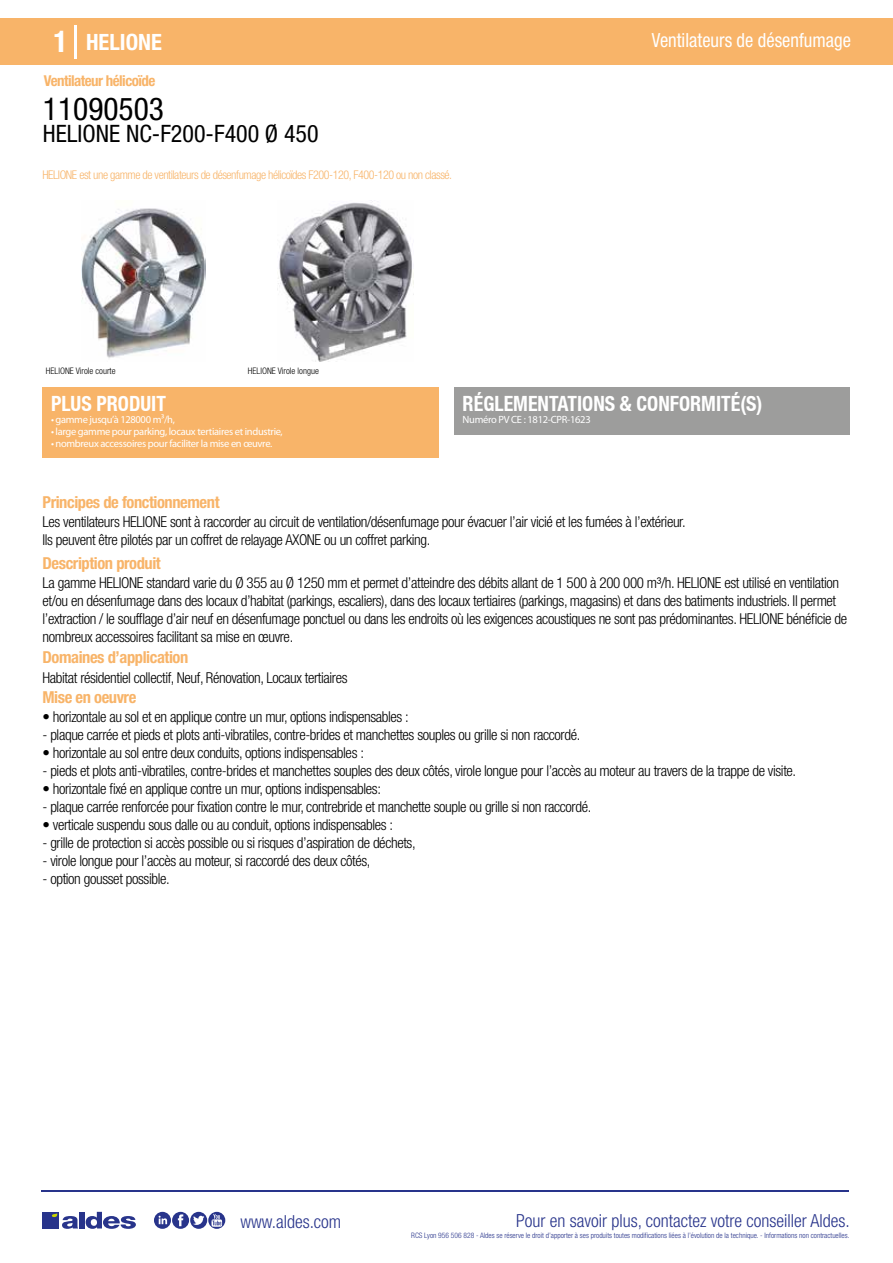
<style>
.page{position:relative;width:893px;height:1263px;background:#fff}
.page>*{position:absolute;margin:0;border:0;box-sizing:border-box;transform-origin:0 0}
.t1{font:condensed 31.5px "Helvetica Neue LT Std";color:#000}
.t2{font:condensed 24px "Helvetica Neue LT Std";color:#000}
.t3{font:700 condensed 22.5px "Helvetica Neue LT Std";color:#fff}
.t4{font:700 condensed 21px "Helvetica Neue";color:#fff;scale:.95 1}
.t5{font:condensed 19.5px "Helvetica Neue LT Std";color:#fff;scale:.95 1}
.t6{font:300 condensed 18px "Helvetica Neue";color:#28348b}
.t7{font:700 condensed 16.5px "Helvetica Neue LT Std";letter-spacing:-.025em;color:#f8b469}
.t8{font:300 condensed 15px/18px "Helvetica Neue LT Std";letter-spacing:-.025em;color:#000}
.t9{font:700 condensed 15px "Helvetica Neue LT Std";letter-spacing:-.035em;color:#f8b469}
.t10{font:300 condensed 12px "Helvetica Neue LT Std";letter-spacing:-.035em;color:#f8b469}
.t11{font:10.5px "Myriad Pro";letter-spacing:-.03em;color:#fff}
.t12{font:300 condensed 9px "Helvetica Neue";color:#000}
.t13{font:300 condensed 7.5px "Helvetica Neue";color:#28348b}
.s1{font-size:30px}
</style>
<div class="page">
<div style="left:0;top:18px;width:893px;height:46px;background:#f8b469"></div>
<div style="left:454px;top:387px;width:396px;height:48px;background:#9d9d9c"></div>
<div style="left:43px;top:387px;width:396px;height:70px;background:#f8b469"></div>
<hr style="left:74px;top:25px;width:2px;height:33px;background:#fff">
<svg style="left:81px;top:208px;width:125px;height:150px"></svg>
<img style="left:277px;top:200px;width:137px;height:162px">
<hr style="left:41px;top:1190px;width:808px;height:1px;background:#28348b">
<svg style="left:154px;top:1212px;width:71px;height:17px"></svg>
<div style="left:42px;top:1212px;width:17px;height:16px;background:#28348b"></div>
<div style="left:79px;top:1212px;width:5px;height:16px;background:#28348b"></div>
<svg style="left:86px;top:1212px;width:50px;height:17px"></svg>
<svg style="left:52px;top:1213px;width:26px;height:16px"></svg>
<h3 class="t3" style="left:54px;top:28px;width:110px"><span class="s1">1</span> HELIONE</h3>
<h3 class="t5" style="left:652px;top:29px;width:211px">Ventilateurs de désenfumage</h3>
<p class="t9" style="left:44px;top:71px;width:113px">Ventilateur hélicoïde</p>
<h1 class="t1" style="left:43px;top:91px;width:122px">11090503</h1>
<h2 class="t2" style="left:43px;top:120px;width:277px">HELIONE NC-F200-F400 Ø 450</h2>
<p class="t10" style="left:43px;top:167px;width:411px">HELIONE est une gamme de ventilateurs de désenfumage hélicoïdes F200-120, F400-120 ou non classé.</p>
<p class="t12" style="left:46px;top:365px;width:71px">HELIONE Virole courte</p>
<p class="t12" style="left:248px;top:365px;width:72px">HELIONE Virole longue</p>
<h3 class="t4" style="left:51px;top:391px;width:122px">PLUS PRODUIT</h3>
<p class="t11" style="left:51px;top:413px;width:125px">• gamme jusqu’à 128000 m³/h,</p>
<p class="t11" style="left:51px;top:425px;width:233px">• large gamme pour parking, locaux tertiaires et industrie,</p>
<p class="t11" style="left:51px;top:437px;width:223px">• nombreux accessoires pour faciliter la mise en œuvre.</p>
<p class="t7" style="left:43px;top:492px;width:179px">Principes de fonctionnement</p>
<h3 class="t4" style="left:463px;top:391px;width:317px">RÉGLEMENTATIONS &amp; CONFORMITÉ(S)</h3>
<p class="t11" style="left:463px;top:413px;width:130px">Numéro PV CE : 1812-CPR-1623</p>
<p class="t8" style="left:43px;top:513px;width:645px">Les ventilateurs HELIONE sont à raccorder au circuit de ventilation/désenfumage pour évacuer l’air vicié et les fumées à l’extérieur.<br>Ils peuvent être pilotés par un coffret de relayage AXONE ou un coffret parking.</p>
<p class="t8" style="left:43px;top:573px;width:806px">La gamme HELIONE standard varie du Ø 355 au Ø 1250 mm et permet d’atteindre des débits allant de 1 500 à 200 000 m³/h. HELIONE est utilisé en ventilation et/ou en désenfumage dans des locaux d’habitat (parkings, escaliers), dans des locaux tertiaires (parkings, magasins) et dans des batiments industriels. Il permet l’extraction / le soufflage d’air neuf en désenfumage ponctuel ou dans les endroits où les exigences acoustiques ne sont pas prédominantes. HELIONE bénéficie de nombreux accessoires facilitant sa mise en œuvre.</p>
<p class="t8" style="left:43px;top:668px;width:307px">Habitat résidentiel collectif, Neuf, Rénovation, Locaux tertiaires</p>
<p class="t8" style="left:43px;top:708px;width:368px">• horizontale au sol et en applique contre un mur, options indispensables :</p>
<p class="t8" style="left:43px;top:726px;width:539px">- plaque carrée et pieds et plots anti-vibratiles, contre-brides et manchettes souples ou grille si non raccordé.</p>
<p class="t8" style="left:43px;top:744px;width:323px">• horizontale au sol entre deux conduits, options indispensables :</p>
<p class="t8" style="left:43px;top:762px;width:755px">- pieds et plots anti-vibratiles, contre-brides et manchettes souples des deux côtés, virole longue pour l’accès au moteur au travers de la trappe de visite.</p>
<p class="t8" style="left:43px;top:780px;width:340px">• horizontale fixé en applique contre un mur, options indispensables:</p>
<p class="t8" style="left:43px;top:798px;width:550px">- plaque carrée renforcée pour fixation contre le mur, contrebride et manchette souple ou grille si non raccordé.</p>
<p class="t8" style="left:43px;top:816px;width:352px">• verticale suspendu sous dalle ou au conduit, options indispensables :</p>
<p class="t8" style="left:43px;top:834px;width:375px">- grille de protection si accès possible ou si risques d’aspiration de déchets,</p>
<p class="t8" style="left:43px;top:852px;width:330px">- virole longue pour l’accès au moteur, si raccordé des deux côtés,</p>
<p class="t8" style="left:43px;top:870px;width:129px">- option gousset possible.</p>
<p class="t7" style="left:43px;top:553px;width:120px">Description produit</p>
<p class="t7" style="left:43px;top:647px;width:147px">Domaines d’application</p>
<p class="t7" style="left:43px;top:687px;width:95px">Mise en oeuvre</p>
<p class="t6" style="left:240px;top:1211px;width:102px">www.aldes.com</p>
<p class="t6" style="left:516px;top:1211px;width:335px">Pour en savoir plus, contactez votre conseiller Aldes.</p>
<p class="t13" style="left:411px;top:1230px;width:440px">RCS Lyon 956 506 828 - Aldes se réserve le droit d’apporter à ses produits toutes modifications liées à l’évolution de la technique. - Informations non contractuelles.</p>
</div>
